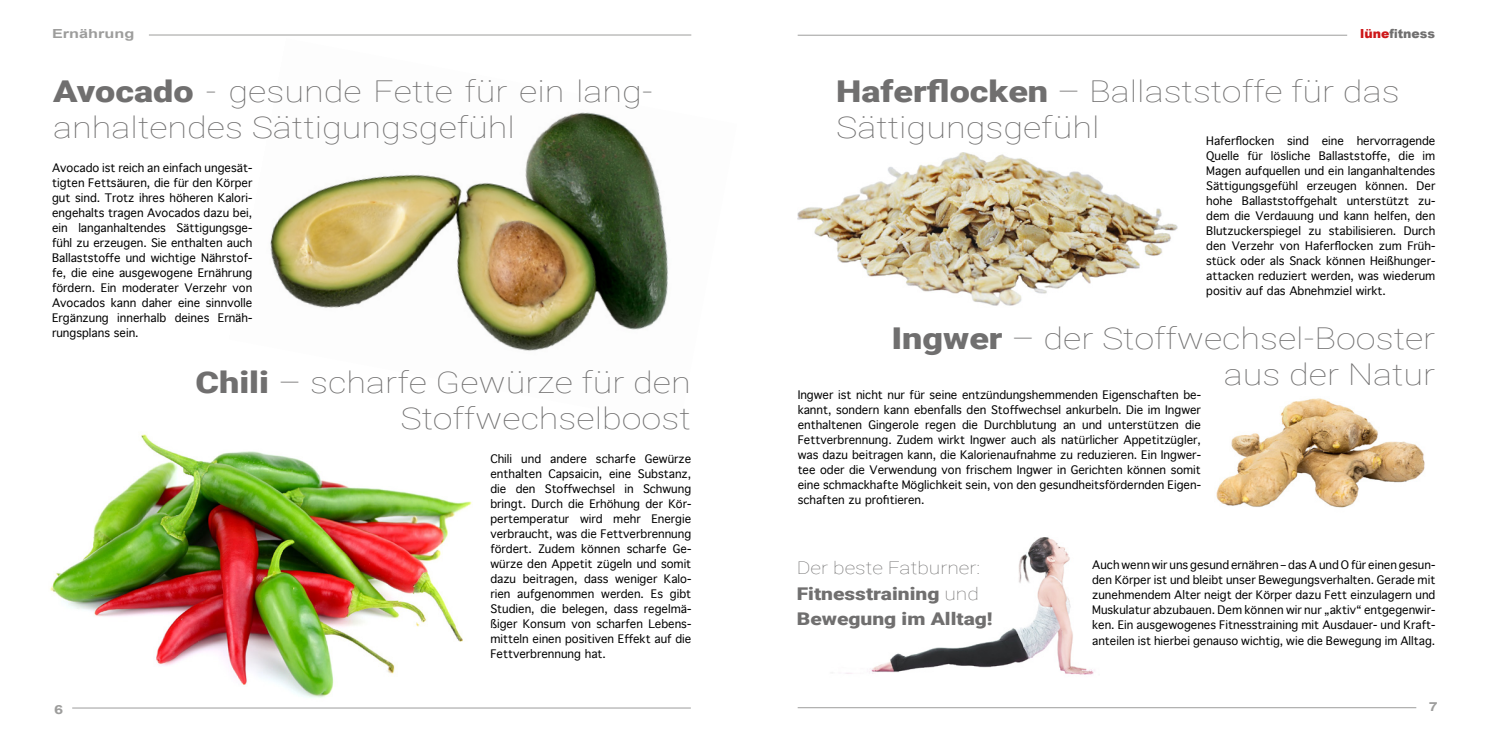
<style>
.page{position:relative;width:1489px;height:745px;background:#fff}
.page>*{position:absolute;margin:0;border:0;box-sizing:border-box;transform-origin:0 0}
.t1{font:100 30px/36px "Roboto";color:#706f6f;scale:1.2 1}
.t2{font:900 17.5px/25px "Roboto";color:#706f6f;scale:1.2 1}
.t3{font:900 12.5px "Arial";color:#706f6f}
.t4{font:700 12.5px "Arial";color:#9d9d9c;scale:1.3 1}
.t5{font:11.25px/15px "Geneva";color:#000;text-align:justify}
.s1{font-weight:900}
.s2{color:#cd1719}
.s3{font-weight:100}
</style>
<div class="page">
<img style="left:832px;top:537px;width:263px;height:138px">
<img style="left:1216px;top:398px;width:209px;height:110px">
<img style="left:797px;top:152px;width:381px;height:154px">
<img style="left:50px;top:434px;width:422px;height:264px">
<img style="left:270px;top:112px;width:398px;height:239px">
<hr style="left:72px;top:707px;width:618px;height:1px;background:#9d9d9c">
<hr style="left:797px;top:35px;width:549px;height:1px;background:#9d9d9c">
<hr style="left:797px;top:707px;width:619px;height:1px;background:#9d9d9c">
<hr style="left:149px;top:35px;width:542px;height:1px;background:#9d9d9c">
<p class="t4" style="left:52px;top:25px;width:65px">Ernährung</p>
<h1 class="t1" style="left:53px;top:73px;width:501px"><span class="s1">Avocado</span> - gesunde Fette für ein lang&shy;anhaltendes Sättigungsgefühl</h1>
<p class="t5" style="left:52px;top:160px;width:202px">Avocado ist reich an einfach ungesät&shy;tigten Fettsäuren, die für den Körper gut sind. Trotz ihres höheren Kalori&shy;engehalts tragen Avocados dazu bei, ein langanhaltendes Sättigungsge&shy;fühl zu erzeugen. Sie enthalten auch Ballaststoffe und wichtige Nährstof&shy;fe, die eine ausgewogene Ernährung fördern. Ein moderater Verzehr von Avocados kann daher eine sinnvolle Ergänzung innerhalb deines Ernäh&shy;rungsplans sein.</p>
<h1 class="t1" style="left:195px;top:362px;width:414px;text-align:right"><span class="s1">Chili</span> – scharfe Gewürze für den<br>Stoffwechselboost</h1>
<p class="t5" style="left:490px;top:451px;width:202px">Chili und andere scharfe Gewürze enthalten Capsaicin, eine Substanz, die den Stoffwechsel in Schwung bringt. Durch die Erhöhung der Kör&shy;pertemperatur wird mehr Energie verbraucht, was die Fettverbrennung fördert. Zudem können scharfe Ge&shy;würze den Appetit zügeln und somit dazu beitragen, dass weniger Kalo&shy;rien aufgenommen werden. Es gibt Studien, die belegen, dass regelmä&shy;ßiger Konsum von scharfen Lebens&shy;mitteln einen positiven Effekt auf die Fettverbrennung hat.</p>
<p class="t3" style="left:1359px;top:24px;width:77px"><span class="s2">lüne</span>fitness</p>
<h1 class="t1" style="left:836px;top:73px;width:471px"><span class="s1">Haferflocken</span> – Ballaststoffe für das<br>Sättigungsgefühl</h1>
<p class="t5" style="left:1206px;top:133px;width:230px">Haferflocken sind eine hervorragende Quelle für lösliche Ballaststoffe, die im Magen aufquellen und ein langanhaltendes Sättigungsgefühl erzeugen können. Der hohe Ballaststoffgehalt unterstützt zu&shy;dem die Verdauung und kann helfen, den Blutzuckerspiegel zu stabilisieren. Durch den Verzehr von Haferflocken zum Früh&shy;stück oder als Snack können Heißhunger&shy;attacken reduziert werden, was wiederum positiv auf das Abnehmziel wirkt.</p>
<h1 class="t1" style="left:891px;top:319px;width:455px;text-align:right"><span class="s1">Ingwer</span> – der Stoffwechsel-Booster aus der Natur</h1>
<p class="t5" style="left:797px;top:387px;width:405px">Ingwer ist nicht nur für seine entzündungshemmenden Eigenschaften be&shy;kannt, sondern kann ebenfalls den Stoffwechsel ankurbeln. Die im Ingwer enthaltenen Gingerole regen die Durchblutung an und unterstützen die Fettverbrennung. Zudem wirkt Ingwer auch als natürlicher Appetitzügler, was dazu beitragen kann, die Kalorienaufnahme zu reduzieren. Ein Ingwer&shy;tee oder die Verwendung von frischem Ingwer in Gerichten können somit eine schmackhafte Möglichkeit sein, von den gesundheitsfördernden Eigen&shy;schaften zu profitieren.</p>
<h2 class="t2" style="left:796px;top:554px;width:165px"><span class="s3">Der beste Fatburner:<br></span>Fitnesstraining <span class="s3">und<br></span>Bewegung im Alltag!</h2>
<p class="t5" style="left:1092px;top:557px;width:345px">Auch wenn wir uns gesund ernähren – das A und O für einen gesun&shy;den Körper ist und bleibt unser Bewegungsverhalten. Gerade mit zunehmendem Alter neigt der Körper dazu Fett einzulagern und Muskulatur abzubauen. Dem können wir nur „aktiv“ entgegenwir&shy;ken. Ein ausgewogenes Fitnesstraining mit Ausdauer- und Kraft&shy;anteilen ist hierbei genauso wichtig, wie die Bewegung im Alltag.</p>
<p class="t4" style="left:54px;top:700px;width:8px">6</p>
<p class="t4" style="left:1428px;top:698px;width:8px">7</p>
</div>
